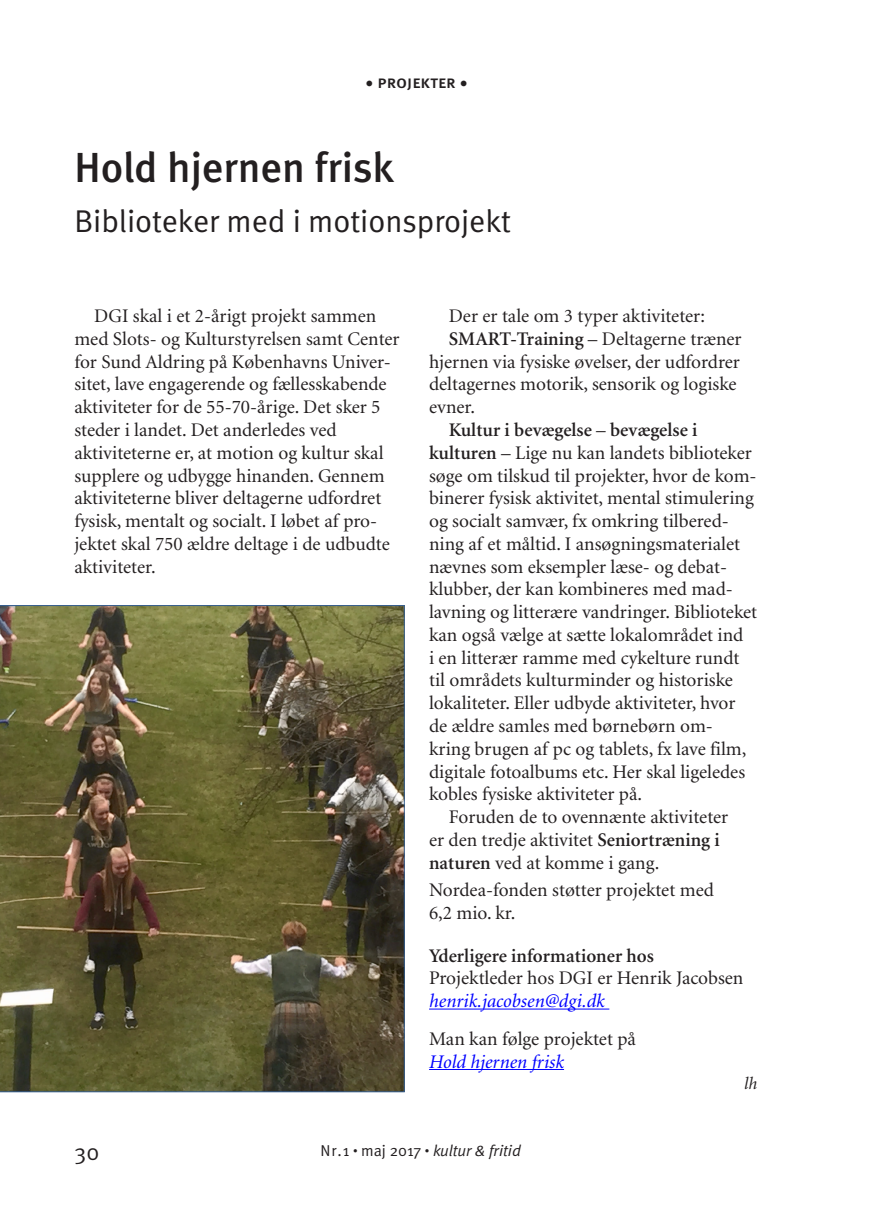
<style>
.page{position:relative;width:883px;height:1226px;background:#fff}
.page>*{position:absolute;margin:0;border:0;box-sizing:border-box;transform-origin:0 0}
.t1{font:500 42px "Meta";color:#231f20}
.t2{font:31.5px "Meta Normal";color:#231f20}
.t3{font:22.75px "Meta Normal";color:#231f20}
.t4{font:19.25px/22.8px "Minion";color:#231f20}
.t5{font:600 19.25px "Minion";color:#231f20}
.t6{font:italic 19.25px "Minion";color:#00f}
.t7{font:17.5px "Meta Medium Caps";color:#231f20}
.t8{font:italic 17.5px "Minion";color:#231f20}
.t9{font:italic 15.75px "Meta Normal";color:#231f20}
.s1{font-weight:600}
.s2{font-weight:400}
.s3{font-style:normal}
.s4{font-family:"Minion";font-style:normal}
</style>
<div class="page">
<hr style="left:429px;top:1008px;width:180px;height:1px;background:#00f">
<hr style="left:429px;top:1068px;width:135px;height:1px;background:#00f">
<img style="left:0;top:605px;width:405px;height:487px">
<p class="t7" style="left:366px;top:72px;width:103px">• projekter •</p>
<h1 class="t1" style="left:74px;top:143px;width:321px">Hold hjernen frisk</h1>
<h2 class="t2" style="left:74px;top:202px;width:438px">Biblioteker med i motionsprojekt</h2>
<p class="t4" style="left:74px;top:305px;width:327px;text-indent:20px">DGI skal i et 2-årigt projekt sammen med Slots- og Kulturstyrelsen samt Center for Sund Aldring på Københavns Univer&shy;sitet, lave engagerende og fællesskabende aktiviteter for de 55-70-årige. Det sker 5 steder i landet. Det anderledes ved aktiviteterne er, at motion og kultur skal supplere og udbygge hinanden. Gennem aktiviteterne bliver deltagerne udfordret fysisk, mentalt og socialt. I løbet af pro&shy;jektet skal 750 ældre deltage i de udbudte aktiviteter.</p>
<p class="t4" style="left:449px;top:305px;width:258px">Der er tale om 3 typer aktiviteter:</p>
<p class="t4" style="left:449px;top:328px;width:294px"><span class="s1">SMART-Training</span> – Deltagerne træner</p>
<p class="t4" style="left:429px;top:351px;width:312px">hjernen via fysiske øvelser, der udfordrer</p>
<p class="t4" style="left:429px;top:373px;width:309px">deltagernes motorik, sensorik og logiske</p>
<p class="t4" style="left:429px;top:396px;width:48px">evner.</p>
<p class="t5" style="left:449px;top:420px;width:250px">Kultur i bevægelse <span class="s2">–</span> bevægelse i</p>
<p class="t4" style="left:429px;top:442px;width:324px"><span class="s1">kulturen</span> – Lige nu kan landets biblioteker</p>
<p class="t4" style="left:429px;top:464px;width:329px">søge om tilskud til projekter, hvor de kom-</p>
<p class="t4" style="left:429px;top:487px;width:326px">binerer fysisk aktivitet, mental stimulering</p>
<p class="t4" style="left:429px;top:510px;width:301px">og socialt samvær, fx omkring tilbered-</p>
<p class="t4" style="left:429px;top:533px;width:313px">ning af et måltid. I ansøgningsmaterialet</p>
<p class="t4" style="left:429px;top:556px;width:300px">nævnes som eksempler læse- og debat-</p>
<p class="t4" style="left:429px;top:578px;width:305px">klubber, der kan kombineres med mad-</p>
<p class="t4" style="left:429px;top:601px;width:330px">lavning og litterære vandringer. Biblioteket</p>
<p class="t4" style="left:429px;top:624px;width:316px">kan også vælge at sætte lokalområdet ind</p>
<p class="t4" style="left:429px;top:647px;width:312px">i en litterær ramme med cykelture rundt</p>
<p class="t4" style="left:429px;top:669px;width:305px">til områdets kulturminder og historiske</p>
<p class="t4" style="left:429px;top:692px;width:308px">lokaliteter. Eller udbyde aktiviteter, hvor</p>
<p class="t4" style="left:429px;top:715px;width:285px">de ældre samles med børnebørn om-</p>
<p class="t4" style="left:429px;top:738px;width:319px">kring brugen af pc og tablets, fx lave film,</p>
<p class="t4" style="left:429px;top:760px;width:318px">digitale fotoalbums etc. Her skal ligeledes</p>
<p class="t4" style="left:429px;top:783px;width:215px">kobles fysiske aktiviteter på.</p>
<p class="t4" style="left:449px;top:806px;width:281px">Foruden de to ovennænte aktiviteter</p>
<p class="t4" style="left:429px;top:829px;width:292px">er den tredje aktivitet <span class="s1">Seniortræning i</span></p>
<p class="t4" style="left:429px;top:851px;width:232px"><span class="s1">naturen</span> ved at komme i gang.</p>
<p class="t4" style="left:429px;top:879px;width:286px">Nordea-fonden støtter projektet med<br>6,2 mio. kr.</p>
<p class="t5" style="left:429px;top:945px;width:227px">Yderligere informationer hos</p>
<p class="t4" style="left:429px;top:967px;width:316px">Projektleder hos DGI er Henrik Jacobsen</p>
<p class="t6" style="left:429px;top:991px;width:177px">henrik.jacobsen@dgi.dk</p>
<p class="t4" style="left:429px;top:1028px;width:208px">Man kan følge projektet på</p>
<p class="t6" style="left:429px;top:1051px;width:137px">Hold hjernen frisk</p>
<p class="t8" style="left:744px;top:1074px;width:15px">lh</p>
<p class="t3" style="left:75px;top:1138px;width:26px">30</p>
<p class="t9" style="left:321px;top:1141px;width:202px"><span class="s3">Nr.1</span> <span class="s4">•</span> <span class="s3">maj 2017</span> <span class="s4">•</span> kultur &amp; fritid</p>
</div>
